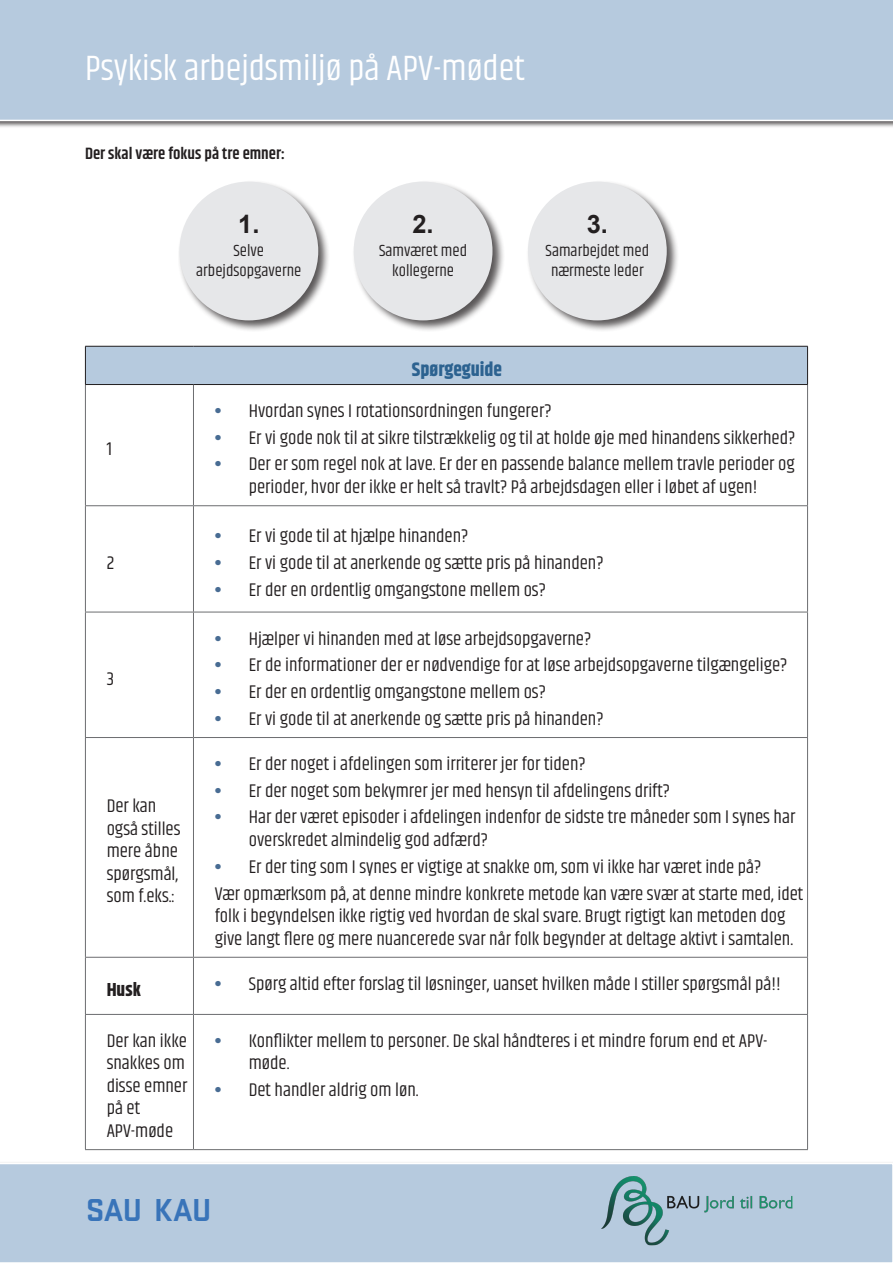
<style>
.page{position:relative;width:893px;height:1263px;background:#fff}
.page>*{position:absolute;margin:0;border:0;box-sizing:border-box;transform-origin:0 0}
.t1{font:36px "Khand";color:#fff}
.t2{font:700 33px "Stratum 1";letter-spacing:-.025em;color:#3974b9}
.t3{font:700 25.5px "Arial";color:#231f20}
.t4{font:700 19.5px "Khand";color:#2c6290}
.t5{font:18.75px/22.5px "Khand";color:#231f20}
.t6{font:700 18.75px "Khand";color:#231f20}
.t7{font:16.5px/19.8px "Khand";color:#231f20;text-align:center}
.t8{font:600 16.5px "Khand";color:#231f20}
.s1{font-family:"Arial";font-weight:700;color:#486c93}
</style>
<div class="page">
<div style="left:85px;top:346px;width:722px;height:38px;background:#b6cade"></div>
<hr style="left:85px;top:385px;width:1px;height:120px;background:#6c6d70">
<hr style="left:193px;top:385px;width:1px;height:120px;background:#6c6d70">
<hr style="left:807px;top:385px;width:1px;height:120px;background:#6c6d70">
<hr style="left:85px;top:505px;width:108px;height:1px;background:#6c6d70">
<hr style="left:85px;top:506px;width:1px;height:106px;background:#6c6d70">
<hr style="left:193px;top:505px;width:615px;height:1px;background:#6c6d70">
<hr style="left:193px;top:506px;width:1px;height:106px;background:#6c6d70">
<hr style="left:807px;top:506px;width:1px;height:106px;background:#6c6d70">
<hr style="left:85px;top:612px;width:108px;height:1px;background:#6c6d70">
<hr style="left:85px;top:612px;width:1px;height:125px;background:#6c6d70">
<hr style="left:193px;top:612px;width:615px;height:1px;background:#6c6d70">
<hr style="left:193px;top:612px;width:1px;height:125px;background:#6c6d70">
<hr style="left:807px;top:612px;width:1px;height:125px;background:#6c6d70">
<hr style="left:85px;top:737px;width:108px;height:1px;background:#6c6d70">
<hr style="left:85px;top:738px;width:1px;height:219px;background:#6c6d70">
<hr style="left:193px;top:737px;width:615px;height:1px;background:#6c6d70">
<hr style="left:193px;top:738px;width:1px;height:219px;background:#6c6d70">
<hr style="left:807px;top:738px;width:1px;height:219px;background:#6c6d70">
<hr style="left:85px;top:957px;width:108px;height:1px;background:#6c6d70">
<hr style="left:85px;top:958px;width:1px;height:56px;background:#6c6d70">
<hr style="left:193px;top:957px;width:615px;height:1px;background:#6c6d70">
<hr style="left:193px;top:958px;width:1px;height:56px;background:#6c6d70">
<hr style="left:807px;top:958px;width:1px;height:56px;background:#6c6d70">
<hr style="left:85px;top:1014px;width:108px;height:1px;background:#6c6d70">
<hr style="left:85px;top:1015px;width:1px;height:134px;background:#6c6d70">
<hr style="left:193px;top:1014px;width:615px;height:1px;background:#6c6d70">
<hr style="left:193px;top:1015px;width:1px;height:134px;background:#6c6d70">
<hr style="left:807px;top:1015px;width:1px;height:134px;background:#6c6d70">
<hr style="left:85px;top:1149px;width:108px;height:1px;background:#6c6d70">
<hr style="left:193px;top:1149px;width:615px;height:1px;background:#6c6d70">
<hr style="left:85px;top:346px;width:108px;height:1px;background:#231f20">
<hr style="left:85px;top:346px;width:1px;height:38px;background:#231f20">
<hr style="left:193px;top:346px;width:615px;height:1px;background:#231f20">
<hr style="left:807px;top:346px;width:1px;height:38px;background:#231f20">
<hr style="left:85px;top:384px;width:108px;height:1px;background:#231f20">
<hr style="left:193px;top:384px;width:615px;height:1px;background:#231f20">
<div style="left:178px;top:180px;width:152px;height:153px;background:#231f20;opacity:.75"></div>
<div style="left:179px;top:182px;width:139px;height:138px;background:#e6e7e9;border-radius:50%"></div>
<div style="left:352px;top:180px;width:153px;height:153px;background:#231f20;opacity:.75"></div>
<div style="left:354px;top:182px;width:138px;height:138px;background:#e6e7e9;border-radius:50%"></div>
<div style="left:526px;top:180px;width:153px;height:153px;background:#231f20;opacity:.75"></div>
<div style="left:528px;top:182px;width:139px;height:138px;background:#e6e7e9;border-radius:50%"></div>
<div style="left:0;top:0;width:893px;height:129px;background:#231f20;opacity:.75"></div>
<div style="left:0;top:0;width:893px;height:121px;background:#b6cade"></div>
<div style="left:0;top:1164px;width:893px;height:99px;background:#b6cade"></div>
<img style="left:601px;top:1176px;width:207px;height:69px">
<p class="t1" style="left:85px;top:47px;width:441px">Psykisk arbejdsmiljø på APV-mødet</p>
<p class="t8" style="left:85px;top:143px;width:201px">Der skal være fokus på tre emner:</p>
<p class="t3" style="left:238px;top:207px;width:23px">1.</p>
<p class="t7" style="left:196px;top:242px;width:107px">Selve arbejdsopgaverne</p>
<p class="t3" style="left:412px;top:207px;width:23px">2.</p>
<p class="t7" style="left:379px;top:242px;width:90px">Samværet med kollegerne</p>
<p class="t4" style="left:412px;top:355px;width:92px">Spørgeguide</p>
<p class="t3" style="left:587px;top:207px;width:23px">3.</p>
<p class="t7" style="left:546px;top:242px;width:105px">Samarbejdet med nærmeste leder</p>
<p class="t5" style="left:107px;top:439px;width:7px">1</p>
<p class="t5" style="left:107px;top:552px;width:9px">2</p>
<p class="t5" style="left:107px;top:668px;width:9px">3</p>
<p class="t5" style="left:107px;top:796px;width:75px">Der kan også stilles mere åbne spørgsmål, som f.eks.:</p>
<p class="t5" style="left:215px;top:401px;width:338px"><span class="s1">•</span> Hvordan synes I rotationsordningen fungerer?</p>
<p class="t5" style="left:215px;top:427px;width:582px"><span class="s1">•</span> Er vi gode nok til at sikre tilstrækkelig og til at holde øje med hinandens sikkerhed?</p>
<p class="t5" style="left:215px;top:454px;width:581px;text-align:center"><span class="s1">•</span> Der er som regel nok at lave. Er der en passende balance mellem travle perioder og perioder, hvor der ikke er helt så travlt? På arbejdsdagen eller i løbet af ugen!</p>
<p class="t5" style="left:215px;top:526px;width:255px"><span class="s1">•</span> Er vi gode til at hjælpe hinanden?</p>
<p class="t5" style="left:215px;top:552px;width:390px"><span class="s1">•</span> Er vi gode til at anerkende og sætte pris på hinanden?</p>
<p class="t5" style="left:215px;top:579px;width:333px"><span class="s1">•</span> Er der en ordentlig omgangstone mellem os?</p>
<p class="t5" style="left:215px;top:628px;width:378px"><span class="s1">•</span> Hjælper vi hinanden med at løse arbejdsopgaverne?</p>
<p class="t5" style="left:215px;top:655px;width:574px"><span class="s1">•</span> Er de informationer der er nødvendige for at løse arbejdsopgaverne tilgængelige?</p>
<p class="t5" style="left:215px;top:682px;width:333px"><span class="s1">•</span> Er der en ordentlig omgangstone mellem os?</p>
<p class="t5" style="left:215px;top:708px;width:390px"><span class="s1">•</span> Er vi gode til at anerkende og sætte pris på hinanden?</p>
<p class="t5" style="left:215px;top:754px;width:372px"><span class="s1">•</span> Er der noget i afdelingen som irriterer jer for tiden?</p>
<p class="t5" style="left:215px;top:780px;width:457px"><span class="s1">•</span> Er der noget som bekymrer jer med hensyn til afdelingens drift?</p>
<p class="t5" style="left:249px;top:807px;width:548px;text-indent:-34px"><span class="s1">•</span> Har der været episoder i afdelingen indenfor de sidste tre måneder som I synes har overskredet almindelig god adfærd?</p>
<p class="t5" style="left:215px;top:856px;width:548px"><span class="s1">•</span> Er der ting som I synes er vigtige at snakke om, som vi ikke har været inde på?</p>
<p class="t5" style="left:215px;top:883px;width:590px">Vær opmærksom på, at denne mindre konkrete metode kan være svær at starte med, idet folk i begyndelsen ikke rigtig ved hvordan de skal svare. Brugt rigtigt kan metoden dog give langt flere og mere nuancerede svar når folk begynder at deltage aktivt i samtalen.</p>
<p class="t6" style="left:107px;top:976px;width:36px">Husk</p>
<p class="t5" style="left:215px;top:973px;width:568px"><span class="s1">•</span> Spørg altid efter forslag til løsninger, uanset hvilken måde I stiller spørgsmål på!!</p>
<p class="t5" style="left:107px;top:1030px;width:82px">Der kan ikke snakkes om disse emner på et<br>APV-møde</p>
<p class="t5" style="left:249px;top:1030px;width:520px;text-indent:-34px"><span class="s1">•</span> Konflikter mellem to personer. De skal håndteres i et mindre forum end et APV&shy;møde.</p>
<p class="t5" style="left:215px;top:1080px;width:205px"><span class="s1">•</span> Det handler aldrig om løn.</p>
<h2 class="t2" style="left:86px;top:1187px;width:127px">SAU KAU</h2>
</div>
